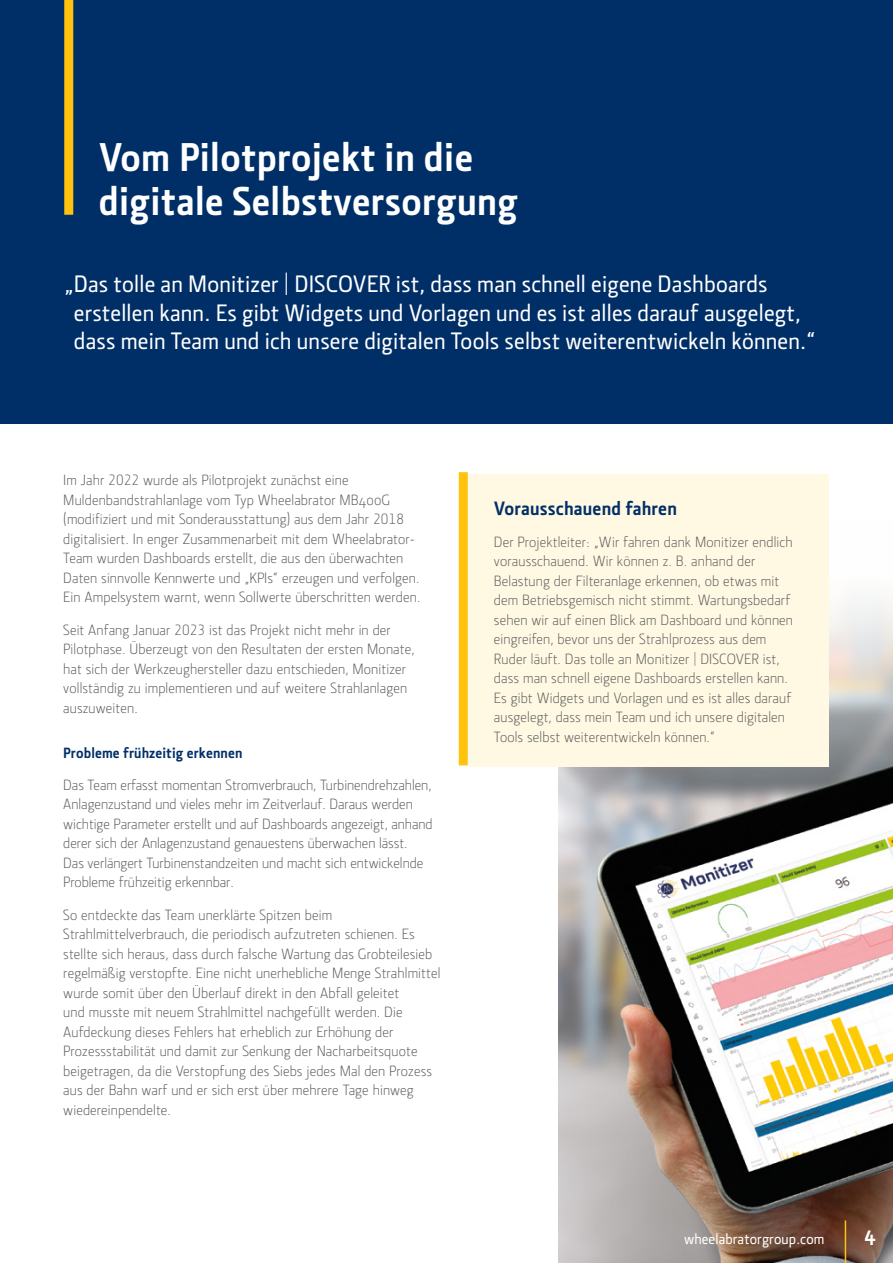
<style>
.page{position:relative;width:893px;height:1263px;background:#fff}
.page>*{position:absolute;margin:0;border:0;box-sizing:border-box;transform-origin:0 0}
.t1{font:700 40.5px/43.5px "Section";letter-spacing:.01em;color:#fff}
.t2{font:500 24px/28.5px "Section";letter-spacing:.01em;color:#fff}
.t3{font:21px "Section Bold Caps";color:#fff}
.t4{font:700 19.5px "Section";letter-spacing:.01em;color:#002f67}
.t5{font:300 15px/19.5px "Section";letter-spacing:.01em;color:#58595b}
.t6{font:700 15px "Section";letter-spacing:.01em;color:#002f67}
.t7{font:500 15px "Section";letter-spacing:.01em;color:#fff}
.s1{font-family:"Section Light Caps";font-weight:400}
</style>
<div class="page">
<div style="left:0;top:0;width:893px;height:423px;background:#002f67"></div>
<div style="left:468px;top:474px;width:361px;height:293px;background:#fff8e2"></div>
<div style="left:459px;top:472px;width:9px;height:293px;background:#ffc20e"></div>
<div style="left:64px;top:0;width:9px;height:215px;background:#ffc20e"></div>
<img style="left:558px;top:765px;width:335px;height:498px">
<hr style="left:845px;top:1220px;width:1px;height:43px;background:#ffc20e">
<h1 class="t1" style="left:99px;top:135px;width:421px">Vom Pilotprojekt in die digitale Selbstversorgung</h1>
<h2 class="t2" style="left:74px;top:270px;width:743px;text-indent:-10px">„Das tolle an Monitizer | DISCOVER ist, dass man schnell eigene Dashboards erstellen kann. Es gibt Widgets und Vorlagen und es ist alles darauf ausgelegt, dass mein Team und ich unsere digitalen Tools selbst weiterentwickeln können.“</h2>
<p class="t5" style="left:63px;top:470px;width:359px">Im Jahr <span class="s1">2022</span> wurde als Pilotprojekt zunächst eine Muldenbandstrahlanlage vom Typ Wheelabrator MB400G (modifiziert und mit Sonderausstattung) aus dem Jahr <span class="s1">2018 </span>digitalisiert. In enger Zusammenarbeit mit dem Wheelabrator-Team wurden Dashboards erstellt, die aus den überwachten Daten sinnvolle Kennwerte und „KPIs“ erzeugen und verfolgen.<br>Ein Ampelsystem warnt, wenn Sollwerte überschritten werden.</p>
<p class="t5" style="left:63px;top:620px;width:353px">Seit Anfang Januar <span class="s1">2023</span> ist das Projekt nicht mehr in der Pilotphase. Überzeugt von den Resultaten der ersten Monate, hat sich der Werkzeughersteller dazu entschieden, Monitizer vollständig zu implementieren und auf weitere Strahlanlagen auszuweiten.</p>
<p class="t6" style="left:63px;top:743px;width:181px">Probleme frühzeitig erkennen</p>
<p class="t5" style="left:63px;top:775px;width:371px">Das Team erfasst momentan Stromverbrauch, Turbinendrehzahlen, Anlagenzustand und vieles mehr im Zeitverlauf. Daraus werden wichtige Parameter erstellt und auf Dashboards angezeigt, anhand derer sich der Anlagenzustand genauestens überwachen lässt.<br>Das verlängert Turbinenstandzeiten und macht sich entwickelnde Probleme frühzeitig erkennbar.</p>
<p class="t5" style="left:63px;top:905px;width:379px">So entdeckte das Team unerklärte Spitzen beim Strahlmittelverbrauch, die periodisch aufzutreten schienen. Es stellte sich heraus, dass durch falsche Wartung das Grobteilesieb regelmäßig verstopfte. Eine nicht unerhebliche Menge Strahlmittel wurde somit über den Überlauf direkt in den Abfall geleitet<br>und musste mit neuem Strahlmittel nachgefüllt werden. Die Aufdeckung dieses Fehlers hat erheblich zur Erhöhung der Prozessstabilität und damit zur Senkung der Nacharbeitsquote beigetragen, da die Verstopfung des Siebs jedes Mal den Prozess aus der Bahn warf und er sich erst über mehrere Tage hinweg wiedereinpendelte.</p>
<h3 class="t4" style="left:494px;top:495px;width:184px">Vorausschauend fahren</h3>
<p class="t5" style="left:494px;top:532px;width:300px">Der Projektleiter: „Wir fahren dank Monitizer endlich vorausschauend. Wir können z. B. anhand der Belastung der Filteranlage erkennen, ob etwas mit dem Betriebsgemisch nicht stimmt. Wartungsbedarf sehen wir auf einen Blick am Dashboard und können eingreifen, bevor uns der Strahlprozess aus dem Ruder läuft. Das tolle an Monitizer | DISCOVER ist, dass man schnell eigene Dashboards erstellen kann.<br>Es gibt Widgets und Vorlagen und es ist alles darauf ausgelegt, dass mein Team und ich unsere digitalen Tools selbst weiterentwickeln können.“</p>
<p class="t7" style="left:684px;top:1229px;width:142px">wheelabratorgroup.com</p>
<h3 class="t3" style="left:864px;top:1224px;width:12px">4</h3>
</div>
